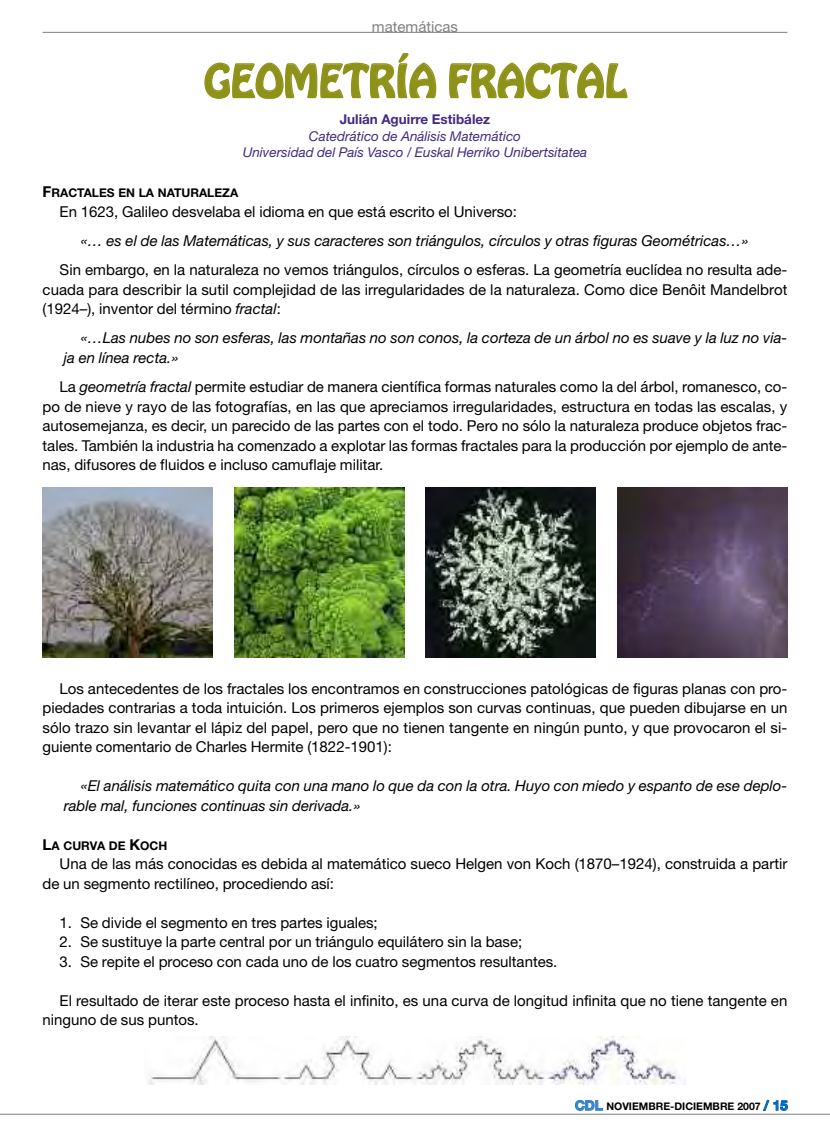
<style>
.page{position:relative;width:830px;height:1127px;background:#fff}
.page>*{position:absolute;margin:0;border:0;box-sizing:border-box;transform-origin:0 0}
.t1{font:40.5px "Hobo";color:#8e9218}
.t2{font:15px/19.5px "Helvetica Neue";color:#000;text-align:justify}
.t3{font:italic 15px/19.5px "Helvetica Neue";color:#000}
.t4{font:15px "Helvetica Neue";color:#808080}
.t5{font:italic 13.5px/16.5px "Helvetica Neue";color:#442a81;text-align:center}
.t6{font:700 13.5px "Helvetica Neue";color:#442a81}
.t7{font:700 12px "Helvetica Neue";color:#000}
.t8{font:700 10.5px "Helvetica Neue";color:#000}
.s1{font-size:15px}
.s2{font-style:italic}
.s3{font-size:13.5px;color:#3383c8}
.s4{font-size:13.5px;color:#0064ba}
</style>
<div class="page">
<hr style="left:43px;top:32px;width:744px;height:1px;background:#808080">
<hr style="left:0;top:1114px;width:829px;height:1px;background:#808080">
<img style="left:43px;top:487px;width:170px;height:170px">
<img style="left:234px;top:487px;width:170px;height:170px">
<img style="left:425px;top:487px;width:170px;height:170px">
<img style="left:617px;top:487px;width:170px;height:170px">
<img style="left:148px;top:1036px;width:537px;height:48px">
<p class="t4" style="left:372px;top:21px;width:88px">matemáticas</p>
<h1 class="t1" style="left:204px;top:60px;width:424px">GEOMETRÍA FRACTAL</h1>
<p class="t6" style="left:339px;top:115px;width:152px">Julián Aguirre Estibález</p>
<p class="t5" style="left:242px;top:129px;width:346px">Catedrático de Análisis Matemático<br>Universidad del País Vasco / Euskal Herriko Unibertsitatea</p>
<p class="t7" style="left:43px;top:189px;width:197px"><span class="s1">F</span>RACTALES EN LA NATURALEZA</p>
<p class="t2" style="left:60px;top:203px;width:459px">En 1623, Galileo desvelaba el idioma en que está escrito el Universo:</p>
<p class="t3" style="left:81px;top:232px;width:668px">«… es el de las Matemáticas, y sus caracteres son triángulos, círculos y otras figuras Geométricas…»</p>
<p class="t2" style="left:43px;top:262px;width:746px;text-indent:17px">Sin embargo, en la naturaleza no vemos triángulos, círculos o esferas. La geometría euclídea no resulta ade&shy;cuada para describir la sutil complejidad de las irregularidades de la naturaleza. Como dice Benôit Mandelbrot (1924–), inventor del término <span class="s2">fractal</span>:</p>
<p class="t3" style="left:64px;top:330px;width:724px;text-indent:17px">«…Las nubes no son esferas, las montañas no son conos, la corteza de un árbol no es suave y la luz no via&shy;ja en línea recta.»</p>
<p class="t2" style="left:43px;top:379px;width:746px;text-indent:17px">La <span class="s2">geometría fractal</span> permite estudiar de manera científica formas naturales como la del árbol, romanesco, co&shy;po de nieve y rayo de las fotografías, en las que apreciamos irregularidades, estructura en todas las escalas, y autosemejanza, es decir, un parecido de las partes con el todo. Pero no sólo la naturaleza produce objetos frac&shy;tales. También la industria ha comenzado a explotar las formas fractales para la producción por ejemplo de ante&shy;nas, difusores de fluidos e incluso camuflaje militar.</p>
<p class="t2" style="left:43px;top:680px;width:746px;text-indent:17px">Los antecedentes de los fractales los encontramos en construcciones patológicas de figuras planas con pro&shy;piedades contrarias a toda intuición. Los primeros ejemplos son curvas continuas, que pueden dibujarse en un sólo trazo sin levantar el lápiz del papel, pero que no tienen tangente en ningún punto, y que provocaron el si&shy;guiente comentario de Charles Hermite (1822-1901):</p>
<p class="t3" style="left:64px;top:777px;width:724px;text-indent:17px">«El análisis matemático quita con una mano lo que da con la otra. Huyo con miedo y espanto de ese deplo&shy;rable mal, funciones continuas sin derivada.»</p>
<p class="t7" style="left:43px;top:841px;width:126px"><span class="s1">L</span>A CURVA DE <span class="s1">K</span>OCH</p>
<p class="t2" style="left:43px;top:855px;width:746px;text-indent:17px">Una de las más conocidas es debida al matemático sueco Helgen von Koch (1870–1924), construida a partir de un segmento rectilíneo, procediendo así:</p>
<p class="t2" style="left:60px;top:914px;width:319px">1. Se divide el segmento en tres partes iguales;</p>
<p class="t2" style="left:60px;top:933px;width:464px">2. Se sustituye la parte central por un triángulo equilátero sin la base;</p>
<p class="t2" style="left:60px;top:953px;width:499px">3. Se repite el proceso con cada uno de los cuatro segmentos resultantes.</p>
<p class="t2" style="left:43px;top:992px;width:746px;text-indent:17px">El resultado de iterar este proceso hasta el infinito, es una curva de longitud infinita que no tiene tangente en ninguno de sus puntos.</p>
<p class="t8" style="left:574px;top:1103px;width:214px"><span class="s3">CDL</span> NOVIEMBRE-DICIEMBRE 2007 <span class="s4">/ 15</span></p>
</div>
